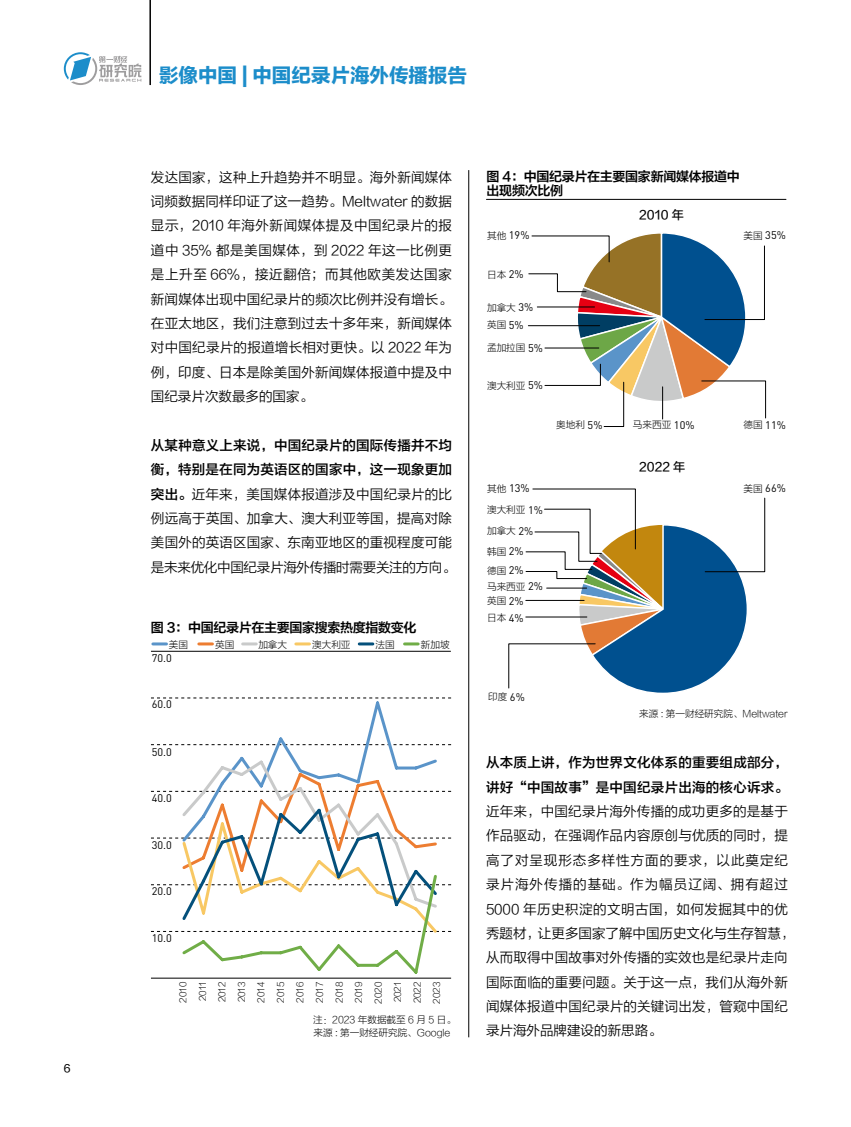
<style>
.page{position:relative;width:851px;height:1127px;background:#fff}
.page>*{position:absolute;margin:0;border:0;box-sizing:border-box;transform-origin:0 0}
.t1{font:19.5px "FZLTH8 K GBK1 0";color:#1c8dca}
.t2{font:13.5px/24.5px "FZLTXIHK DYCJ GBK1 0";letter-spacing:.015em;color:#000}
.t3{font:13.5px/24.5px "FZLTZHK GBK1 0";letter-spacing:.015em;color:#000}
.t4{font:13.05px/13.5px "FZLTZCHK DYCJ GBK1 0";letter-spacing:-.025em;color:#000}
.t5{font:12px "FZLTZHUNHK DYCJ GBK1 0";color:#000}
.t6{font:10.95px "DIN Pro";color:#000}
.t7{font:10.5px "FZLTZHUNHK DYCJ GBK1 0";color:#000}
.t8{font:9.6px "FZLTXHK DYCJ GBK1 0";color:#000}
.t9{font:9px/19.5px "FZLTXHK DYCJ GBK1 0";color:#000;text-align:justify}
.s1{font-family:"FZLTZHK GBK1 0"}
.s2{font-family:"FZLTXHK DYCJ GBK1 0";font-size:9.6px}
.s3{font-family:"DIN Pro";font-size:10.95px}
</style>
<div class="page">
<hr style="left:149px;top:0;width:2px;height:85px;background:#000">
<svg style="left:64px;top:52px;width:77px;height:33px"></svg>
<hr style="left:468px;top:170px;width:1px;height:867px;background:#000">
<hr style="left:151px;top:651px;width:300px;height:1px;background:#000">
<hr style="left:151px;top:978px;width:300px;height:1px;background:#000">
<svg style="left:151px;top:698px;width:300px;height:276px"></svg>
<svg style="left:153px;top:642px;width:13px;height:3px"></svg>
<svg style="left:199px;top:642px;width:13px;height:3px"></svg>
<hr style="left:242px;top:642px;width:14px;height:3px;background:#c9caca">
<svg style="left:296px;top:642px;width:13px;height:3px"></svg>
<hr style="left:359px;top:642px;width:14px;height:3px;background:#04507b">
<hr style="left:404px;top:642px;width:14px;height:3px;background:#70ad47">
<hr style="left:486px;top:199px;width:299px;height:1px;background:#000">
<svg style="left:528px;top:233px;width:237px;height:194px"></svg>
<svg style="left:508px;top:489px;width:257px;height:204px"></svg>
<p class="t7" style="left:64px;top:1063px;width:8px">6</p>
<h1 class="t1" style="left:159px;top:65px;width:309px">影像中国 | 中国纪录片海外传播报告</h1>
<p class="t2" style="left:151px;top:165px;width:302px;text-align:justify">发达国家，这种上升趋势并不明显。海外新闻媒体词频数据同样印证了这一趋势。Meltwater 的数据显示，2010 年海外新闻媒体提及中国纪录片的报道中 35% 都是美国媒体，到 2022 年这一比例更是上升至 66%，接近翻倍；而其他欧美发达国家新闻媒体出现中国纪录片的频次比例并没有增长。在亚太地区，我们注意到过去十多年来，新闻媒体对中国纪录片的报道增长相对更快。以 2022 年为例，印度、日本是除美国外新闻媒体报道中提及中国纪录片次数最多的国家。</p>
<p class="t3" style="left:151px;top:433px;width:302px">从某种意义上来说，中国纪录片的国际传播并不均衡，特别是在同为英语区的国家中，这一现象更加</p>
<p class="t2" style="left:151px;top:482px;width:306px"><span class="s1">突出。</span>近年来，美国媒体报道涉及中国纪录片的比例远高于英国、加拿大、澳大利亚等国，提高对除美国外的英语区国家、东南亚地区的重视程度可能是未来优化中国纪录片海外传播时需要关注的方向。</p>
<p class="t4" style="left:151px;top:621px;width:267px">图 3：中国纪录片在主要国家搜索热度指数变化</p>
<p class="t8" style="left:169px;top:639px;width:21px">美国</p>
<p class="t8" style="left:215px;top:639px;width:21px">英国</p>
<p class="t8" style="left:258px;top:639px;width:30px">加拿大</p>
<p class="t8" style="left:312px;top:639px;width:40px">澳大利亚</p>
<p class="t8" style="left:375px;top:639px;width:21px">法国</p>
<p class="t8" style="left:421px;top:639px;width:30px">新加坡</p>
<p class="t6" style="left:152px;top:649px;width:22px">70.0</p>
<p class="t6" style="left:152px;top:695px;width:22px">60.0</p>
<p class="t6" style="left:152px;top:743px;width:22px">50.0</p>
<p class="t6" style="left:152px;top:789px;width:22px">40.0</p>
<p class="t6" style="left:152px;top:836px;width:22px">30.0</p>
<p class="t6" style="left:152px;top:882px;width:22px">20.0</p>
<p class="t6" style="left:152px;top:930px;width:22px">10.0</p>
<p class="t9" style="left:173px;top:1003px;width:23px;rotate:-90deg">2010<br>2011<br>2012<br>2013<br>2014<br>2015<br>2016<br>2017<br>2018<br>2019<br>2020<br>2021<br>2022<br>2023</p>
<p class="t8" style="left:313px;top:1014px;width:144px">注：2023 年数据截至 6 月 5 日。</p>
<p class="t8" style="left:313px;top:1027px;width:138px">来源 : 第一财经研究院、Google</p>
<p class="t4" style="left:486px;top:171px;width:254px">图 4：中国纪录片在主要国家新闻媒体报道中出现频次比例</p>
<p class="t6" style="left:487px;top:227px;width:44px"><span class="s2">其他</span> 19%</p>
<p class="t8" style="left:487px;top:269px;width:38px">日本 <span class="s3">2%</span></p>
<p class="t8" style="left:487px;top:302px;width:48px">加拿大 <span class="s3">3%</span></p>
<p class="t8" style="left:487px;top:320px;width:38px">英国 <span class="s3">5%</span></p>
<p class="t8" style="left:487px;top:343px;width:57px">孟加拉国 <span class="s3">5%</span></p>
<p class="t8" style="left:487px;top:380px;width:57px">澳大利亚 <span class="s3">5%</span></p>
<p class="t6" style="left:487px;top:480px;width:44px"><span class="s2">其他</span> 13%</p>
<p class="t8" style="left:487px;top:505px;width:57px">澳大利亚 <span class="s3">1%</span></p>
<p class="t8" style="left:487px;top:526px;width:48px">加拿大 <span class="s3">2%</span></p>
<p class="t8" style="left:487px;top:546px;width:38px">韩国 <span class="s3">2%</span></p>
<p class="t8" style="left:487px;top:565px;width:38px">德国 <span class="s3">2%</span></p>
<p class="t8" style="left:487px;top:581px;width:57px">马来西亚 <span class="s3">2%</span></p>
<p class="t8" style="left:487px;top:596px;width:38px">英国 <span class="s3">2%</span></p>
<p class="t8" style="left:487px;top:613px;width:38px">日本 <span class="s3">4%</span></p>
<p class="t5" style="left:639px;top:208px;width:46px">2010 年</p>
<p class="t6" style="left:743px;top:227px;width:44px"><span class="s2">美国</span> 35%</p>
<p class="t8" style="left:556px;top:420px;width:48px">奥地利 <span class="s3">5%</span></p>
<p class="t8" style="left:633px;top:420px;width:63px">马来西亚 <span class="s3">10%</span></p>
<p class="t6" style="left:743px;top:416px;width:44px"><span class="s2">德国</span> 11%</p>
<p class="t5" style="left:639px;top:460px;width:47px">2022 年</p>
<p class="t6" style="left:743px;top:480px;width:44px"><span class="s2">美国</span> 66%</p>
<p class="t8" style="left:488px;top:692px;width:38px">印度 <span class="s3">6%</span></p>
<p class="t8" style="left:639px;top:708px;width:150px">来源 : 第一财经研究院、Meltwater</p>
<p class="t3" style="left:486px;top:751px;width:303px">从本质上讲，作为世界文化体系的重要组成部分，讲好“中国故事”是中国纪录片出海的核心诉求。</p>
<p class="t2" style="left:486px;top:799px;width:310px">近年来，中国纪录片海外传播的成功更多的是基于作品驱动，在强调作品内容原创与优质的同时，提高了对呈现形态多样性方面的要求，以此奠定纪录片海外传播的基础。作为幅员辽阔、拥有超过<br>5000 年历史积淀的文明古国，如何发掘其中的优秀题材，让更多国家了解中国历史文化与生存智慧，从而取得中国故事对外传播的实效也是纪录片走向国际面临的重要问题。关于这一点，我们从海外新闻媒体报道中国纪录片的关键词出发，管窥中国纪录片海外品牌建设的新思路。</p>
</div>
